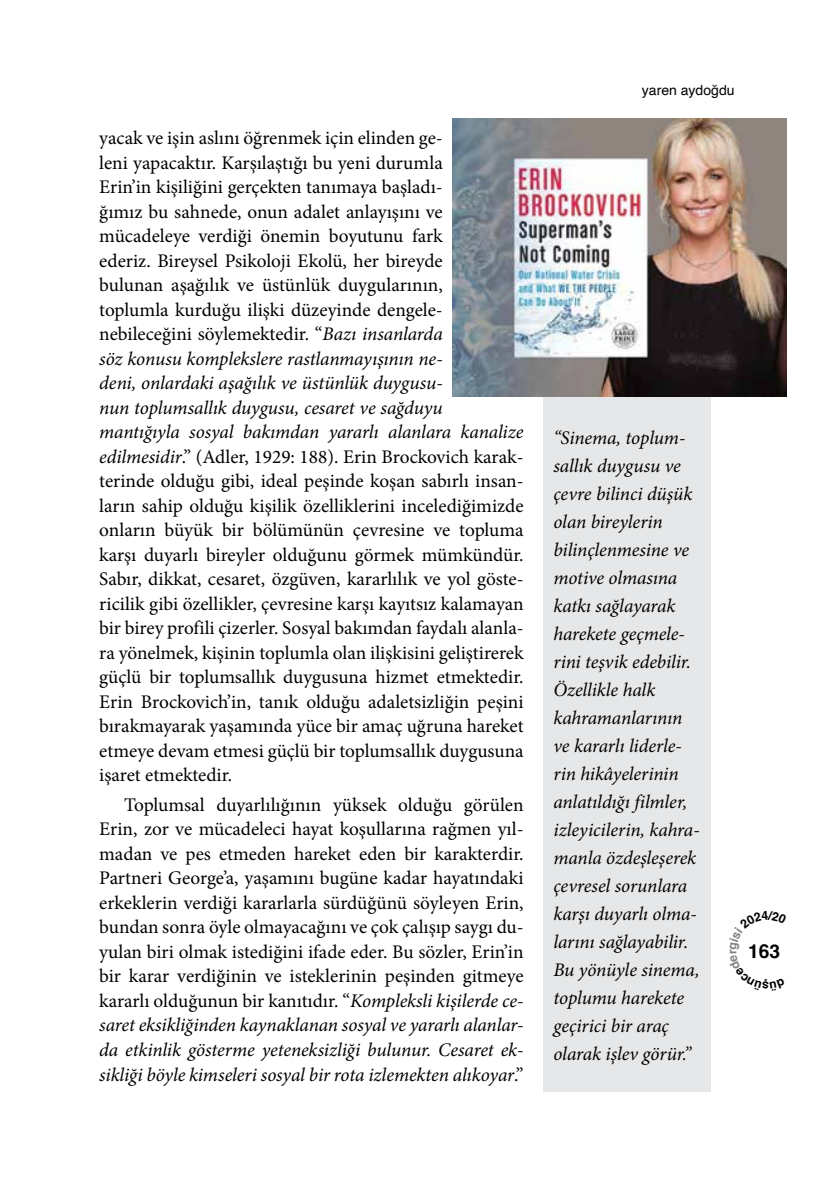
<style>
.page{position:relative;width:819px;height:1191px;background:#fff}
.page>*{position:absolute;margin:0;border:0;box-sizing:border-box;transform-origin:0 0}
.t1{font:19.25px/24.5px "Minion Pro";color:#000}
.t2{font:italic 19.25px/28px "Minion Pro";letter-spacing:-.01em;color:#000}
.t3{font:700 19.25px "Helvetica";color:#000}
.t4{font:14px "Helvetica";color:#000}
.s1{font-style:italic}
</style>
<div class="page">
<div style="left:543px;top:130px;width:168px;height:961px;background:#e6e7e8"></div>
<img style="left:452px;top:119px;width:334px;height:278px">
<p class="t1" style="left:99px;top:126px;width:426px">yacak ve işin aslını öğrenmek için elinden ge-<br>leni yapacaktır. Karşılaştığı bu yeni durumla<br>Erin’in kişiliğini gerçekten tanımaya başladı-<br>ğımız bu sahnede, onun adalet anlayışını ve mücadeleye verdiği önemin boyutunu fark<br>ederiz. Bireysel Psikoloji Ekolü, her bireyde<br>bulunan aşağılık ve üstünlük duygularının,<br>toplumla kurduğu ilişki düzeyinde dengele&shy;nebileceğini söylemektedir. “<span class="s1">Bazı insanlarda<br>söz konusu komplekslere rastlanmayışının ne-<br>deni, onlardaki aşağılık ve üstünlük duygusu-<br>nun toplumsallık duygusu, cesaret ve sağduyu mantığıyla sosyal bakımdan yararlı alanlara kanalize edilmesidir</span>.” (Adler, 1929: 188). Erin Brockovich karak&shy;terinde olduğu gibi, ideal peşinde koşan sabırlı insan&shy;ların sahip olduğu kişilik özelliklerini incelediğimizde onların büyük bir bölümünün çevresine ve topluma karşı duyarlı bireyler olduğunu görmek mümkündür.<br>Sabır, dikkat, cesaret, özgüven, kararlılık ve yol göste&shy;ricilik gibi özellikler, çevresine karşı kayıtsız kalamayan bir birey profili çizerler. Sosyal bakımdan faydalı alanla&shy;ra yönelmek, kişinin toplumla olan ilişkisini geliştirerek güçlü bir toplumsallık duygusuna hizmet etmektedir.<br>Erin Brockovich’in, tanık olduğu adaletsizliğin peşini bırakmayarak yaşamında yüce bir amaç uğruna hareket etmeye devam etmesi güçlü bir toplumsallık duygusuna işaret etmektedir.</p>
<p class="t1" style="left:99px;top:792px;width:426px;text-align:justify;text-indent:25px">Toplumsal duyarlılığının yüksek olduğu görülen Erin, zor ve mücadeleci hayat koşullarına rağmen yıl&shy;madan ve pes etmeden hareket eden bir karakterdir.<br>Partneri George’a, yaşamını bugüne kadar hayatındaki erkeklerin verdiği kararlarla sürdüğünü söyleyen Erin, bundan sonra öyle olmayacağını ve çok çalışıp saygı du&shy;yulan biri olmak istediğini ifade eder. Bu sözler, Erin’in bir karar verdiğinin ve isteklerinin peşinden gitmeye kararlı olduğunun bir kanıtıdır. “<span class="s1">Kompleksli kişilerde ce&shy;saret eksikliğinden kaynaklanan sosyal ve yararlı alanlar&shy;da etkinlik gösterme yeteneksizliği bulunur. Cesaret ek&shy;sikliği böyle kimseleri sosyal bir rota izlemekten alıkoyar</span>.”</p>
<p class="t4" style="left:642px;top:79px;width:94px">yaren aydoğdu</p>
<p class="t2" style="left:553px;top:424px;width:148px">“Sinema, toplum&shy;sallık duygusu ve çevre bilinci düşük olan bireylerin bilinçlenmesine ve motive olmasına katkı sağlayarak harekete geçmele&shy;rini teşvik edebilir.<br>Özellikle halk kahramanlarının ve kararlı liderle&shy;rin hikâyelerinin anlatıldığı filmler, izleyicilerin, kahra&shy;manla özdeşleşerek çevresel sorunlara karşı duyarlı olma&shy;larını sağlayabilir.<br>Bu yönüyle sinema, toplumu harekete geçirici bir araç olarak işlev görür.”</p>
<p class="t3" style="left:748px;top:939px;width:34px">163</p>
</div>
